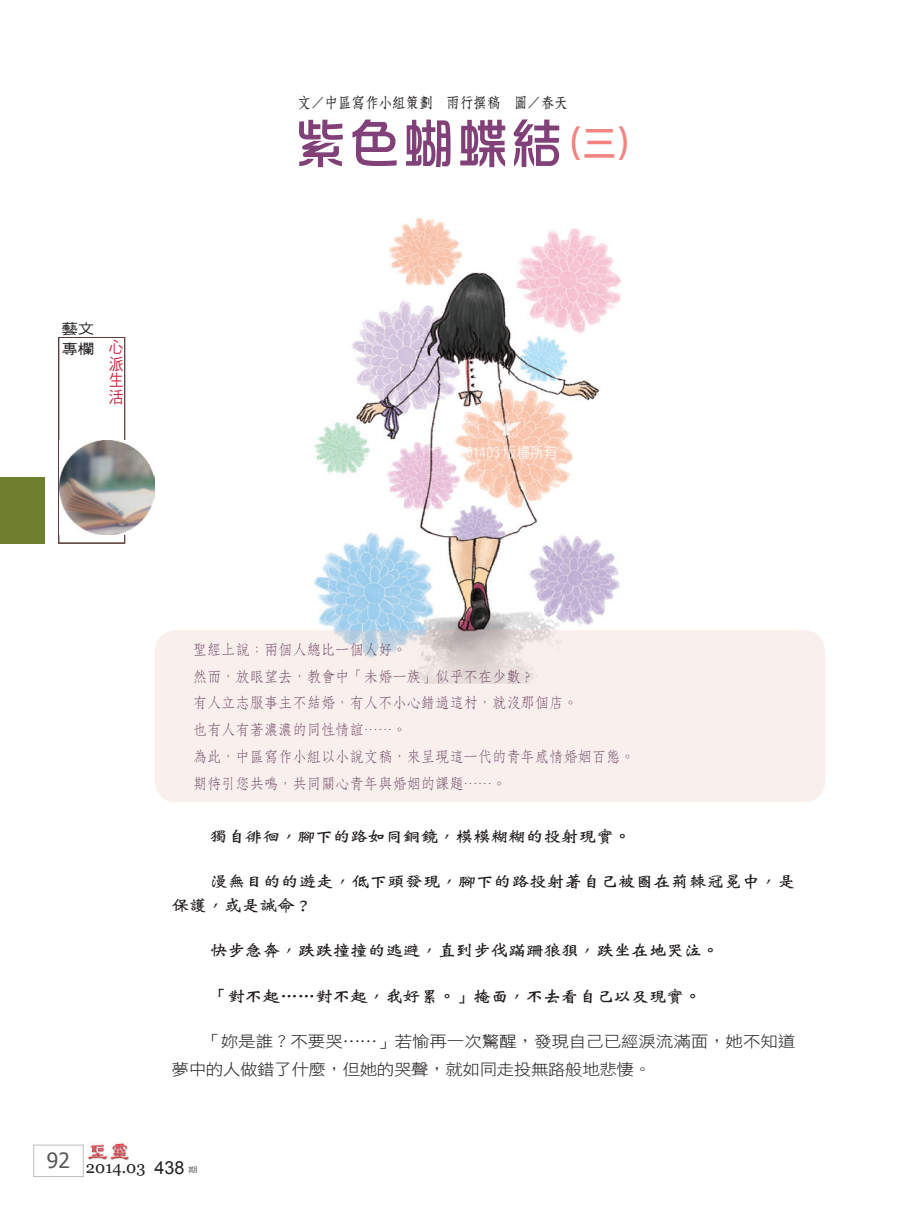
<style>
.page{position:relative;width:906px;height:1217px;background:#fff}
.page>*{position:absolute;margin:0;border:0;box-sizing:border-box;transform-origin:0 0}
.題目{font:54px "DF Hua Zong W5 WIN BF";color:#824079}
.t1{font:16.5px "Georgia";color:#231f20}
.t2{font:16.5px/16.5px "DF Hei W5 WIN BF";color:#c8233f;text-align:justify;scale:.9 1}
.Normal經文{font:16.2px/24px "DF Wei Bei W7 WINP BF";letter-spacing:-.025em;color:#231f20;scale:1.11 1}
.t3{font:15.75px/28.5px "DF Hei W3 WIN BF";letter-spacing:-.015em;color:#231f20;scale:1.11 1}
.備註{font:15px "DF Fang Song W4 WIN BF";color:#6f4464;scale:.95 1}
.作者{font:15px "DF Fang Song W6 WIN BF";color:#231f20;scale:.9 1}
.t4{font:15px "DF Yuan W5 WIN BF";color:#fff;scale:.9 1}
.t5{font:14.1px "DF Hei W5 WIN BF";color:#231f20;scale:1.18 1}
.t6{font:7.5px "DF Hei W5 WIN BF";color:#57585a;scale:1.25 1}
.s1{font-size:36px;color:#f38480}
.s2{font-family:"Arial";font-size:18px}
</style>
<div class="page">
<div style="left:33px;top:1144px;width:50px;height:32px;border:1px solid #bcbdc0"></div>
<img style="left:88px;top:1143px;width:41px;height:18px">
<img style="left:314px;top:217px;width:307px;height:413px">
<div style="left:155px;top:630px;width:670px;height:172px;background:#f9f0ed;border-radius:21px"></div>
<div style="left:0;top:477px;width:45px;height:66px;background:#6e7f30"></div>
<div style="left:58px;top:337px;width:67px;height:206px;border:1px solid #613b35"></div>
<img style="left:60px;top:440px;width:95px;height:94px">
<svg style="left:492px;top:420px;width:29px;height:22px"></svg>
<p class="作者" style="left:298px;top:95px;width:301px">文／中區寫作小組策劃　雨行撰稿 圖／春天</p>
<p class="t5" style="left:61px;top:321px;width:29px">藝文</p>
<p class="t5" style="left:61px;top:341px;width:29px">專欄</p>
<p class="t2" style="left:109px;top:339px;width:17px">心派生活</p>
<p class="題目" style="left:293px;top:116px;width:343px">紫色蝴蝶結<span class="s1">(三)</span></p>
<p class="t4" style="left:459px;top:445px;width:110px">201403 版權所有</p>
<p class="備註" style="left:193px;top:641px;width:226px">聖經上說：兩個人總比一個人好。</p>
<p class="備註" style="left:193px;top:668px;width:361px">然而，放眼望去，教會中「未婚一族」似乎不在少數？</p>
<p class="備註" style="left:193px;top:695px;width:406px">有人立志服事主不結婚，有人不小心錯過這村，就沒那個店。</p>
<p class="備註" style="left:193px;top:722px;width:226px">也有人有著濃濃的同性情誼……。</p>
<p class="備註" style="left:193px;top:748px;width:466px">為此，中區寫作小組以小說文稿，來呈現這一代的青年感情婚姻百態。</p>
<p class="備註" style="left:193px;top:775px;width:331px">期待引您共鳴，共同關心青年與婚姻的課題……。</p>
<p class="Normal經文" style="left:210px;top:823px;width:381px">獨自徘徊，腳下的路如同銅鏡，模模糊糊的投射現實。</p>
<p class="Normal經文" style="left:171px;top:869px;width:563px;text-indent:38px">漫無目的的遊走，低下頭發現，腳下的路投射著自己被圈在荊棘冠冕中，是保護，或是誡命？</p>
<p class="Normal經文" style="left:210px;top:938px;width:460px">快步急奔，跌跌撞撞的逃避，直到步伐蹣跚狼狽，跌坐在地哭泣。</p>
<p class="Normal經文" style="left:210px;top:983px;width:445px">「對不起……對不起，我好累。」掩面，不去看自己以及現實。</p>
<p class="t3" style="left:171px;top:1026px;width:563px;text-indent:32px">「妳是誰？不要哭……」若愉再一次驚醒，發現自己已經淚流滿面，她不知道夢中的人做錯了什麼，但她的哭聲，就如同走投無路般地悲悽。</p>
<p class="t1" style="left:47px;top:1156px;width:139px"><sup>92</sup> 2014.03 <span class="s2">438</span></p>
<p class="t6" style="left:188px;top:1165px;width:9px">期</p>
</div>
